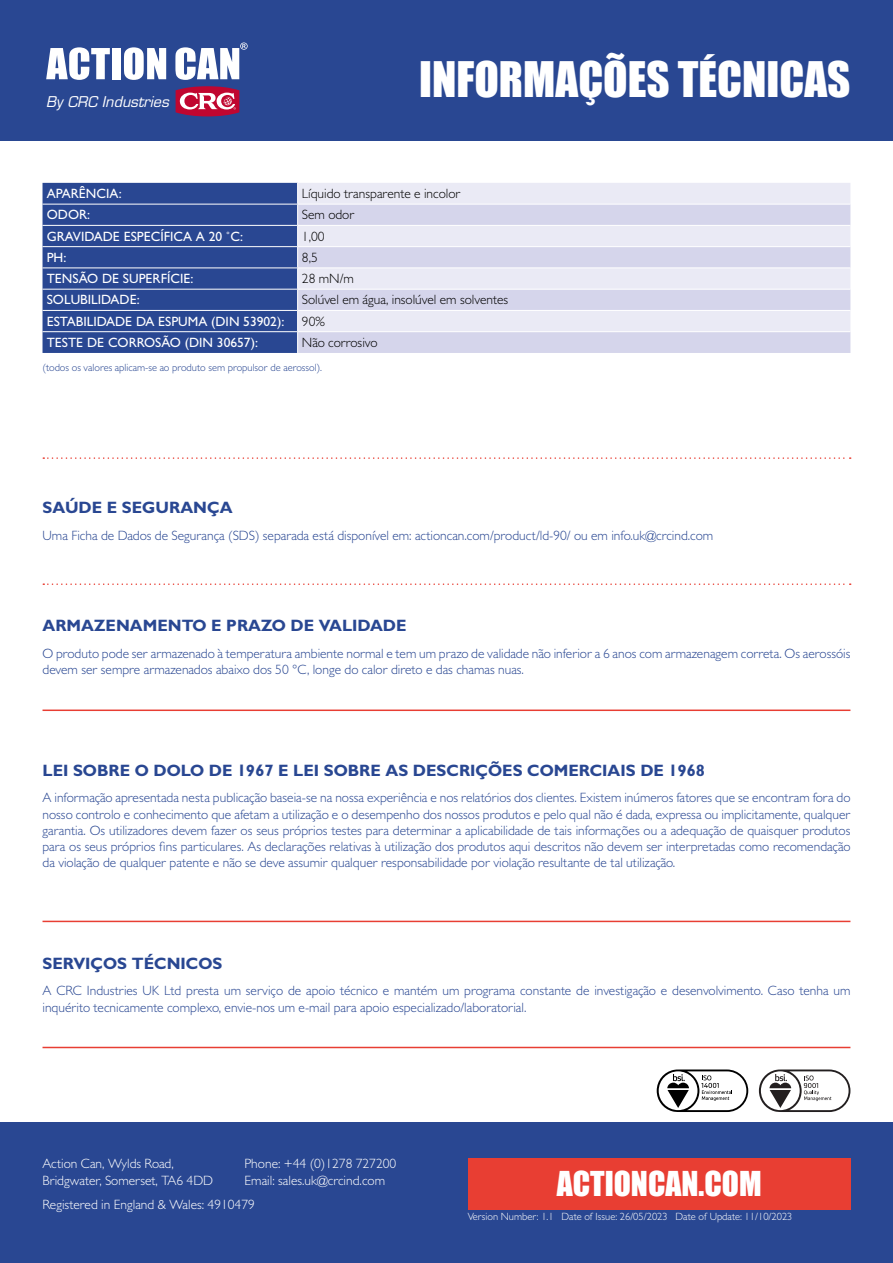
<style>
.page{position:relative;width:893px;height:1263px;background:#fff}
.page>*{position:absolute;margin:0;border:0;box-sizing:border-box;transform-origin:0 0}
.t1{font:45px "Impact";color:#fff}
.t2{font:31.5px "Impact";color:#fff}
.t3{font:700 16.5px "Gill Sans MT Pro";color:#294792}
.t4{font:italic 14.55px "Eurostile LT Std";color:#fff}
.t5{font:300 13.5px/16.2px "Gill Sans MT Pro";color:#294792}
.t6{font:500 13.5px "Gill Sans MT Pro";color:#fff}
.t7{font:300 13.5px/16.2px "Gill Sans MT Pro";color:#fff}
.t8{font:300 13.5px "Gill Sans MT Pro";color:#000}
.t9{font:300 10.5px "Gill Sans MT Pro";color:#fff}
.t10{font:300 10.5px "Gill Sans MT Pro";color:#294792}
</style>
<div class="page">
<div style="left:0;top:1123px;width:893px;height:140px;background:#294792"></div>
<hr style="left:43px;top:921px;width:807px;height:1px;background:#e83e33">
<hr style="left:43px;top:1047px;width:807px;height:1px;background:#e83e33">
<hr style="left:43px;top:709px;width:807px;height:2px;background:#e83e33">
<svg style="left:759px;top:1069px;width:91px;height:43px"></svg>
<svg style="left:657px;top:1069px;width:91px;height:43px"></svg>
<svg style="left:43px;top:583px;width:808px;height:2px"></svg>
<svg style="left:43px;top:457px;width:808px;height:2px"></svg>
<div style="left:0;top:0;width:893px;height:140px;background:#294792"></div>
<svg style="left:46px;top:47px;width:64px;height:33px"></svg>
<div style="left:112px;top:48px;width:9px;height:31px;background:#fff"></div>
<svg style="left:124px;top:47px;width:42px;height:33px"></svg>
<svg style="left:175px;top:43px;width:73px;height:37px"></svg>
<svg style="left:176px;top:86px;width:63px;height:30px;background:#c24669"></svg>
<div style="left:468px;top:1158px;width:382px;height:51px;background:#e83e33"></div>
<div style="left:298px;top:183px;width:552px;height:21px;background:#eaeaf5"></div>
<svg style="left:298px;top:205px;width:552px;height:148px;background:#dedeef"></svg>
<hr style="left:298px;top:225px;width:552px;height:1px;background:#fff">
<hr style="left:298px;top:246px;width:552px;height:1px;background:#fff">
<hr style="left:298px;top:267px;width:552px;height:1px;background:#fff">
<hr style="left:298px;top:289px;width:552px;height:1px;background:#fff">
<hr style="left:298px;top:310px;width:552px;height:1px;background:#fff">
<hr style="left:298px;top:331px;width:552px;height:1px;background:#fff">
<svg style="left:43px;top:183px;width:255px;height:170px;background:#314e96"></svg>
<p class="t4" style="left:46px;top:93px;width:124px">By CRC Industries</p>
<h1 class="t1" style="left:419px;top:45px;width:433px">INFORMAÇÕES TÉCNICAS</h1>
<p class="t6" style="left:47px;top:185px;width:77px">APARÊNCIA:</p>
<p class="t8" style="left:302px;top:185px;width:160px">Líquido transparente e incolor</p>
<p class="t6" style="left:47px;top:207px;width:45px">ODOR:</p>
<p class="t8" style="left:302px;top:207px;width:54px">Sem odor</p>
<p class="t6" style="left:47px;top:228px;width:198px">GRAVIDADE ESPECÍFICA A 20 ˚C:</p>
<p class="t8" style="left:302px;top:228px;width:24px">1,00</p>
<p class="t6" style="left:47px;top:249px;width:21px">PH:</p>
<p class="t8" style="left:302px;top:249px;width:17px">8,5</p>
<p class="t6" style="left:47px;top:271px;width:148px">TENSÃO DE SUPERFÍCIE:</p>
<p class="t8" style="left:302px;top:270px;width:53px">28 mN/m</p>
<p class="t6" style="left:47px;top:292px;width:94px">SOLUBILIDADE:</p>
<p class="t8" style="left:302px;top:292px;width:208px">Solúvel em água, insolúvel em solventes</p>
<p class="t6" style="left:47px;top:313px;width:239px">ESTABILIDADE DA ESPUMA (DIN 53902):</p>
<p class="t8" style="left:302px;top:313px;width:24px">90%</p>
<p class="t6" style="left:47px;top:334px;width:213px">TESTE DE CORROSÃO (DIN 30657):</p>
<p class="t8" style="left:302px;top:334px;width:77px">Não corrosivo</p>
<p class="t10" style="left:43px;top:361px;width:281px">(todos os valores aplicam-se ao produto sem propulsor de aerossol).</p>
<p class="t3" style="left:43px;top:498px;width:192px">SAÚDE E SEGURANÇA</p>
<p class="t5" style="left:43px;top:527px;width:672px">Uma Ficha de Dados de Segurança (SDS) separada está disponível em: actioncan.com/product/ld-90/ ou em info.uk@crcind.com</p>
<p class="t3" style="left:43px;top:615px;width:366px">ARMAZENAMENTO E PRAZO DE VALIDADE</p>
<p class="t5" style="left:43px;top:645px;width:809px">O produto pode ser armazenado à temperatura ambiente normal e tem um prazo de validade não inferior a 6 anos com armazenagem correta. Os aerossóis devem ser sempre armazenados abaixo dos 50 °C, longe do calor direto e das chamas nuas.</p>
<p class="t3" style="left:43px;top:760px;width:664px">LEI SOBRE O DOLO DE 1967 E LEI SOBRE AS DESCRIÇÕES COMERCIAIS DE 1968</p>
<p class="t5" style="left:43px;top:790px;width:809px;text-align:justify">A informação apresentada nesta publicação baseia-se na nossa experiência e nos relatórios dos clientes. Existem inúmeros fatores que se encontram fora do nosso controlo e conhecimento que afetam a utilização e o desempenho dos nossos produtos e pelo qual não é dada, expressa ou implicitamente, qualquer garantia. Os utilizadores devem fazer os seus próprios testes para determinar a aplicabilidade de tais informações ou a adequação de quaisquer produtos para os seus próprios fins particulares. As declarações relativas à utilização dos produtos aqui descritos não devem ser interpretadas como recomendação da violação de qualquer patente e não se deve assumir qualquer responsabilidade por violação resultante de tal utilização.</p>
<p class="t3" style="left:43px;top:953px;width:181px">SERVIÇOS TÉCNICOS</p>
<p class="t5" style="left:43px;top:982px;width:809px">A CRC Industries UK Ltd presta um serviço de apoio técnico e mantém um programa constante de investigação e desenvolvimento. Caso tenha um inquérito tecnicamente complexo, envie-nos um e-mail para apoio especializado/laboratorial.</p>
<p class="t7" style="left:43px;top:1155px;width:172px">Action Can, Wylds Road,<br>Bridgwater, Somerset, TA6 4DD</p>
<p class="t7" style="left:244px;top:1155px;width:153px">Phone: +44 (0)1278 727200<br>Email: sales.uk@crcind.com</p>
<p class="t7" style="left:43px;top:1196px;width:214px">Registered in England &amp; Wales: 4910479</p>
<h2 class="t2" style="left:557px;top:1159px;width:206px">ACTIONCAN.COM</h2>
<p class="t9" style="left:468px;top:1210px;width:326px">Version Number: 1.1 Date of Issue: 26/05/2023 Date of Update: 11/10/2023</p>
</div>
